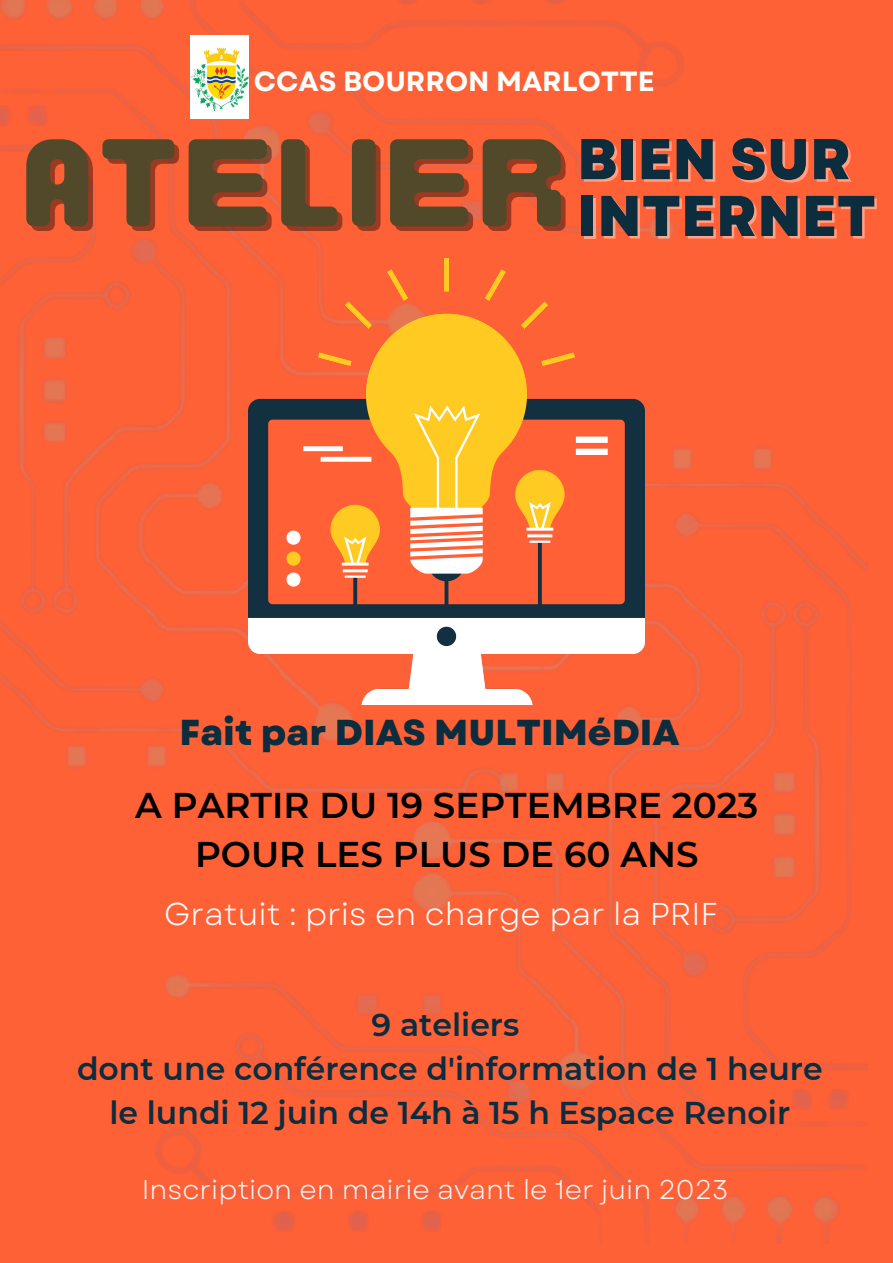
<style>
.page{position:relative;width:893px;height:1263px;background:#ff6137}
.page>*{position:absolute;margin:0;border:0;box-sizing:border-box;transform-origin:0 0}
.t1{font:500 108.6px "Cosmic Octo";color:#52482a}
.t2{font:800 57.3px "Garet";color:#0b2d3e}
.t3{font:800 36px "Garet";color:#0b2d3e}
.t4{font:600 35.7px/49.5px "Montserrat";color:#000;text-align:center}
.t5{font:600 31.5px/43.9px "Montserrat";color:#0b2d3e;text-align:center}
.t6{font:31.5px "Garet";color:#fff}
.t7{font:700 27.75px "Garet";color:#fbfefb}
.t8{font:27px "Garet";color:#f4f4f4}
</style>
<div class="page">
<img style="left:0;top:0;width:683px;height:768px">
<img style="left:155px;top:402px;width:713px;height:841px">
<img style="left:249px;top:259px;width:396px;height:445px">
<img style="left:190px;top:35px;width:59px;height:83px">
<p class="t7" style="left:254px;top:61px;width:402px">CCAS BOURRON MARLOTTE</p>
<h1 class="t1" style="left:19px;top:118px;width:833px">ATELIER <sup>BIEN</sup> <sup>SUR</sup></h1>
<h2 class="t2" style="left:577px;top:175px;width:300px">INTERNET</h2>
<p class="t3" style="left:179px;top:707px;width:501px">Fait par DIAS MULTIMéDIA</p>
<p class="t4" style="left:135px;top:780px;width:624px">A PARTIR DU 19 SEPTEMBRE 2023<br>POUR LES PLUS DE 60 ANS</p>
<p class="t6" style="left:164px;top:891px;width:555px">Gratuit : pris en charge par la PRIF</p>
<p class="t5" style="left:77px;top:1002px;width:747px">9 ateliers<br>dont une conférence d'information de 1 heure le lundi 12 juin de 14h à 15 h Espace Renoir</p>
<p class="t8" style="left:142px;top:1170px;width:588px">Inscription en mairie avant le 1er juin 2023</p>
</div>
